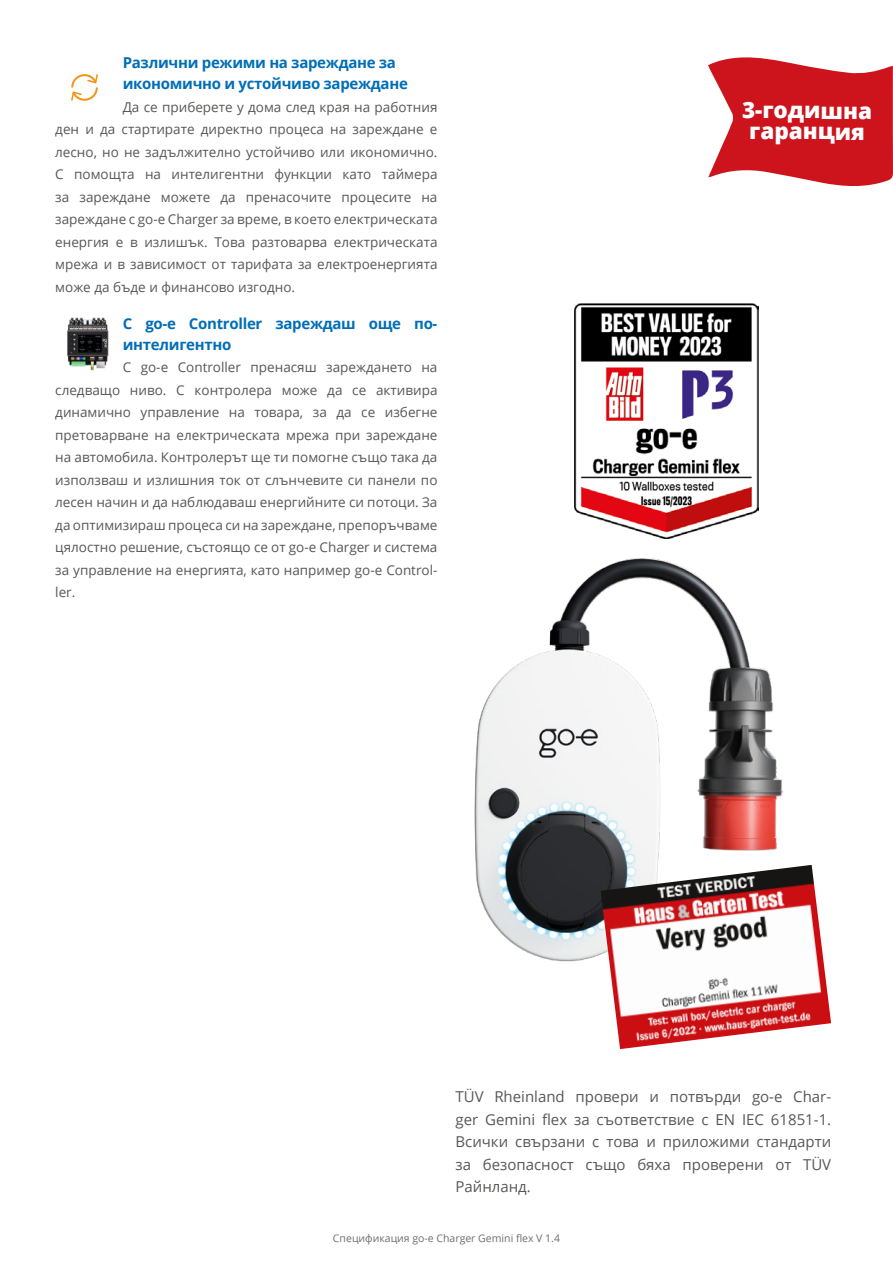
<style>
.page{position:relative;width:893px;height:1263px;background:#fff}
.page>*{position:absolute;margin:0;border:0;box-sizing:border-box;transform-origin:0 0}
.t1{font:800 22.5px/21px "Open Sans";letter-spacing:-.005em;color:#fff;text-align:center}
.t2{font:15px/22.5px "Open Sans";color:#575756;text-align:justify}
.t3{font:700 15px/21px "Open Sans";letter-spacing:-.02em;color:#006eb7}
.t4{font:13.5px/22.5px "Open Sans";color:#575756;text-align:justify}
.t5{font:10.5px "Open Sans";color:#706f6f}
</style>
<div class="page">
<img style="left:67px;top:317px;width:42px;height:54px">
<svg style="left:71px;top:74px;width:27px;height:27px"></svg>
<svg style="left:708px;top:57px;width:185px;height:129px"></svg>
<img style="left:474px;top:538px;width:310px;height:424px">
<img style="left:601px;top:865px;width:230px;height:184px">
<img style="left:574px;top:303px;width:185px;height:235px">
<p class="t3" style="left:123px;top:52px;width:287px">Различни режими на зареждане за икономично и устойчиво зареждане</p>
<p class="t4" style="left:55px;top:95px;width:384px;text-indent:67px">Да се приберете у дома след края на работния ден и да стартирате директно процеса на зареждане е лесно, но не задължително устойчиво или икономично.<br>С помощта на интелигентни функции като таймера за зареждане можете да пренасочите процесите на зареждане с go-e Charger за време, в което електрическата енергия е в излишък. Това разтоварва електрическата мрежа и в зависимост от тарифата за електроенергията може да бъде и финансово изгодно.</p>
<p class="t3" style="left:123px;top:312px;width:316px">С go-e Controller зареждаш още по&shy;интелигентно</p>
<p class="t4" style="left:55px;top:355px;width:384px;text-indent:67px">С go-e Controller пренасяш зареждането на следващо ниво. С контролера може да се активира динамично управление на товара, за да се избегне претоварване на електрическата мрежа при зареждане на автомобила. Контролерът ще ти помогне също така да използваш и излишния ток от слънчевите си панели по лесен начин и да наблюдаваш енергийните си потоци. За да оптимизираш процеса си на зареждане, препоръчваме цялостно решение, състоящо се от go-e Charger и система за управление на енергията, като например go-e Control&shy;ler.</p>
<h1 class="t1" style="left:742px;top:99px;width:132px">3-годишна гаранция</h1>
<p class="t2" style="left:455px;top:1085px;width:377px">TÜV Rheinland провери и потвърди go-e Char&shy;ger Gemini flex за съответствие с EN IEC 61851-1.<br>Всички свързани с това и приложими стандарти за безопасност също бяха проверени от TÜV Райнланд.</p>
<p class="t5" style="left:333px;top:1231px;width:229px">Спецификация go-e Charger Gemini flex V 1.4</p>
</div>
